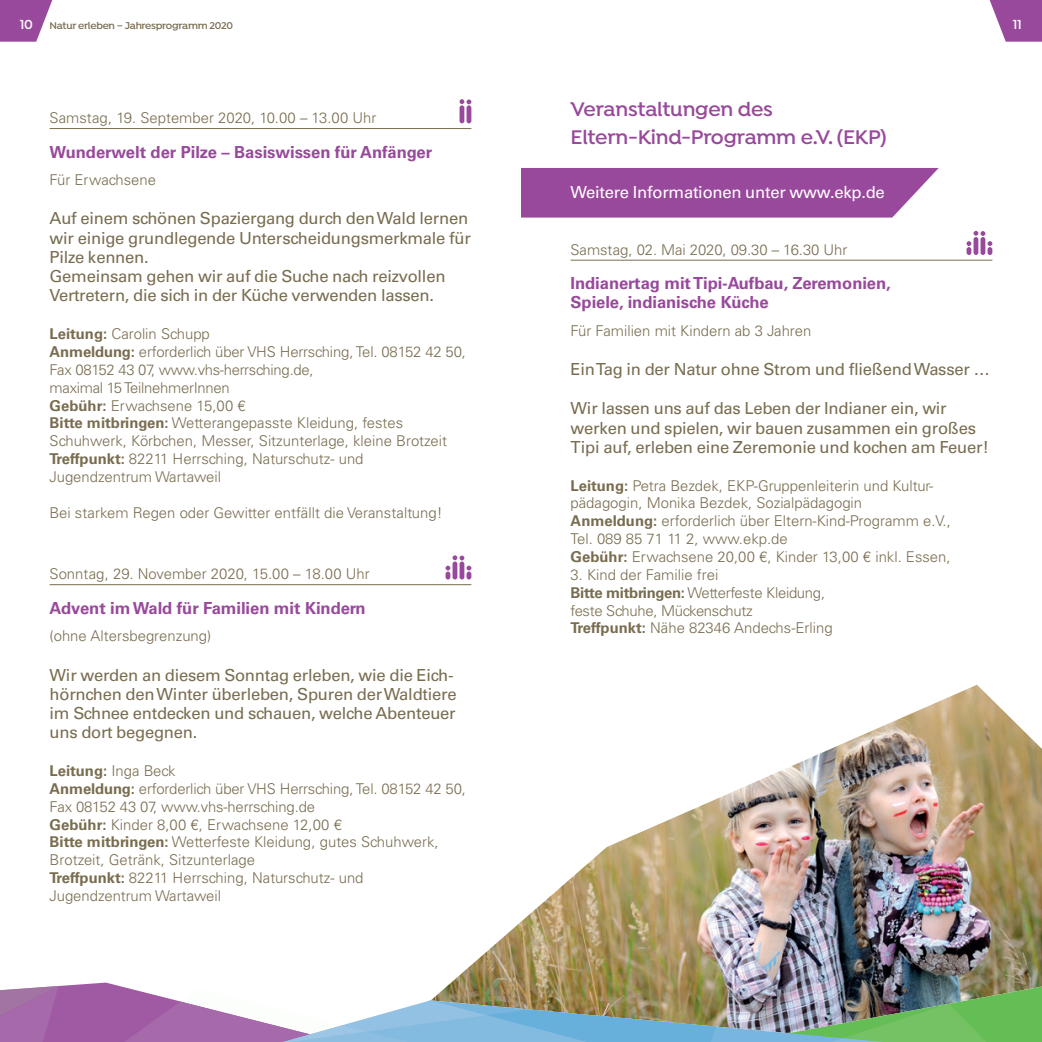
<style>
.page{position:relative;width:1042px;height:1042px;background:#fff}
.page>*{position:absolute;margin:0;border:0;box-sizing:border-box;transform-origin:0 0}
.t1{font:600 21px/28px "Isidora";letter-spacing:-.01em;color:#98499b}
.t2{font:16.62px/19.2px "Univers LT Std";letter-spacing:-.015em;color:#796d50}
.t3{font:700 16.62px/19.2px "Univers LT Std";letter-spacing:-.005em;color:#98499b}
.t4{font:16.62px "Univers LT Std";letter-spacing:-.015em;color:#fff}
.t5{font:300 14.88px/17.8px "Univers LT Std";color:#796d50}
.t6{font:300 14.88px/17.8px "Univers LT Std";letter-spacing:-.02em;color:#796d50}
.t7{font:600 14px "Isidora";color:#fff}
.t8{font:600 10.5px "Isidora";letter-spacing:-.025em;color:#796d50}
.s1{font-size:14px;color:#fff}
.s2{font-weight:700}
</style>
<div class="page">
<svg style="left:521px;top:168px;width:417px;height:50px;background:#9e54a1"></svg>
<img style="left:452px;top:685px;width:590px;height:297px">
<img style="left:0;top:982px;width:1042px;height:60px">
<hr style="left:50px;top:128px;width:421px;height:1px;background:#796d50">
<hr style="left:50px;top:584px;width:421px;height:1px;background:#796d50">
<div style="left:466px;top:105px;width:5px;height:18px;background:#98499b;border-radius:2px"></div>
<svg style="left:459px;top:99px;width:12px;height:5px"></svg>
<div style="left:459px;top:105px;width:5px;height:18px;background:#98499b;border-radius:2px"></div>
<div style="left:466px;top:571px;width:5px;height:8px;background:#98499b;border-radius:2px"></div>
<svg style="left:466px;top:566px;width:5px;height:4px"></svg>
<div style="left:445px;top:571px;width:5px;height:8px;background:#98499b;border-radius:2px"></div>
<svg style="left:445px;top:566px;width:5px;height:4px"></svg>
<div style="left:459px;top:561px;width:5px;height:18px;background:#98499b;border-radius:2px"></div>
<svg style="left:452px;top:555px;width:12px;height:5px"></svg>
<div style="left:452px;top:561px;width:5px;height:18px;background:#98499b;border-radius:2px"></div>
<hr style="left:570px;top:260px;width:422px;height:1px;background:#796d50">
<div style="left:987px;top:247px;width:5px;height:8px;background:#98499b;border-radius:2px"></div>
<div style="left:966px;top:247px;width:5px;height:8px;background:#98499b;border-radius:2px"></div>
<div style="left:980px;top:237px;width:5px;height:18px;background:#98499b;border-radius:2px"></div>
<svg style="left:966px;top:231px;width:26px;height:15px"></svg>
<div style="left:973px;top:237px;width:5px;height:18px;background:#98499b;border-radius:2px"></div>
<svg style="left:0;top:0;width:53px;height:42px"></svg>
<svg style="left:989px;top:0;width:53px;height:42px"></svg>
<p class="t8" style="left:20px;top:19px;width:215px"><span class="s1">10</span> Natur erleben – Jahresprogramm 2020</p>
<p class="t7" style="left:1013px;top:16px;width:11px">11</p>
<p class="t5" style="left:50px;top:109px;width:328px">Samstag, 19. September 2020, 10.00 – 13.00 Uhr</p>
<p class="t3" style="left:50px;top:142px;width:384px">Wunderwelt der Pilze – Basiswissen für Anfänger</p>
<p class="t5" style="left:50px;top:171px;width:108px">Für Erwachsene</p>
<p class="t2" style="left:50px;top:209px;width:423px">Auf einem schönen Spaziergang durch den Wald lernen wir einige grundlegende Unterscheidungsmerkmale für Pilze kennen.<br>Gemeinsam gehen wir auf die Suche nach reizvollen Vertretern, die sich in der Küche verwenden lassen.</p>
<p class="t5" style="left:50px;top:325px;width:418px"><span class="s2">Leitung:</span> Carolin Schupp<br><span class="s2">Anmeldung:</span> erforderlich über VHS Herrsching, Tel. 08152 42 50, Fax 08152 43 07, www.vhs-herrsching.de,<br>maximal 15 TeilnehmerInnen<br><span class="s2">Gebühr:</span> Erwachsene 15,00 €<br><span class="s2">Bitte mitbringen:</span> Wetterangepasste Kleidung, festes Schuhwerk, Körbchen, Messer, Sitzunterlage, kleine Brotzeit <span class="s2">Treffpunkt:</span> 82211 Herrsching, Naturschutz- und Jugendzentrum Wartaweil</p>
<p class="t5" style="left:50px;top:503px;width:394px">Bei starkem Regen oder Gewitter entfällt die Veranstaltung!</p>
<p class="t5" style="left:50px;top:565px;width:322px">Sonntag, 29. November 2020, 15.00 – 18.00 Uhr</p>
<p class="t3" style="left:50px;top:598px;width:318px">Advent im Wald für Familien mit Kindern</p>
<p class="t5" style="left:50px;top:627px;width:163px">(ohne Altersbegrenzung)</p>
<p class="t2" style="left:50px;top:665px;width:408px">Wir werden an diesem Sonntag erleben, wie die Eich&shy;hörnchen den Winter überleben, Spuren der Waldtiere im Schnee entdecken und schauen, welche Abenteuer uns dort begegnen.</p>
<p class="t5" style="left:50px;top:762px;width:418px"><span class="s2">Leitung:</span> Inga Beck<br><span class="s2">Anmeldung:</span> erforderlich über VHS Herrsching, Tel. 08152 42 50, Fax 08152 43 07, www.vhs-herrsching.de<br><span class="s2">Gebühr:</span> Kinder 8,00 €, Erwachsene 12,00 €<br><span class="s2">Bitte mitbringen:</span> Wetterfeste Kleidung, gutes Schuhwerk, Brotzeit, Getränk, Sitzunterlage<br><span class="s2">Treffpunkt:</span> 82211 Herrsching, Naturschutz- und Jugendzentrum Wartaweil</p>
<h1 class="t1" style="left:570px;top:96px;width:317px">Veranstaltungen des<br>Eltern-Kind-Programm e.V. (EKP)</h1>
<p class="t4" style="left:570px;top:182px;width:316px">Weitere Informationen unter www.ekp.de</p>
<p class="t5" style="left:570px;top:241px;width:278px">Samstag, 02. Mai 2020, 09.30 – 16.30 Uhr</p>
<p class="t3" style="left:570px;top:274px;width:322px">Indianertag mit Tipi-Aufbau, Zeremonien,<br>Spiele, indianische Küche</p>
<p class="t5" style="left:570px;top:322px;width:242px">Für Familien mit Kindern ab 3 Jahren</p>
<p class="t2" style="left:570px;top:360px;width:421px">Ein Tag in der Natur ohne Strom und fließend Wasser …</p>
<p class="t2" style="left:570px;top:399px;width:420px">Wir lassen uns auf das Leben der Indianer ein, wir werken und spielen, wir bauen zusammen ein großes<br>Tipi auf, erleben eine Zeremonie und kochen am Feuer!</p>
<p class="t5" style="left:570px;top:476px;width:382px"><span class="s2">Leitung:</span> Petra Bezdek, EKP-Gruppenleiterin und Kultur&shy;pädagogin, Monika Bezdek, Sozialpädagogin <span class="s2">Anmeldung:</span> erforderlich über Eltern-Kind-Programm e.V., Tel. 089 85 71 11 2, www.ekp.de<br><span class="s2">Gebühr:</span> Erwachsene 20,00 €, Kinder 13,00 € inkl. Essen,</p>
<p class="t6" style="left:570px;top:566px;width:264px">3. Kind der Familie frei<br><span class="s2">Bitte mitbringen:</span> Wetterfeste Kleidung, feste Schuhe, Mückenschutz<br><span class="s2">Treffpunkt:</span> Nähe 82346 Andechs-Erling</p>
</div>
